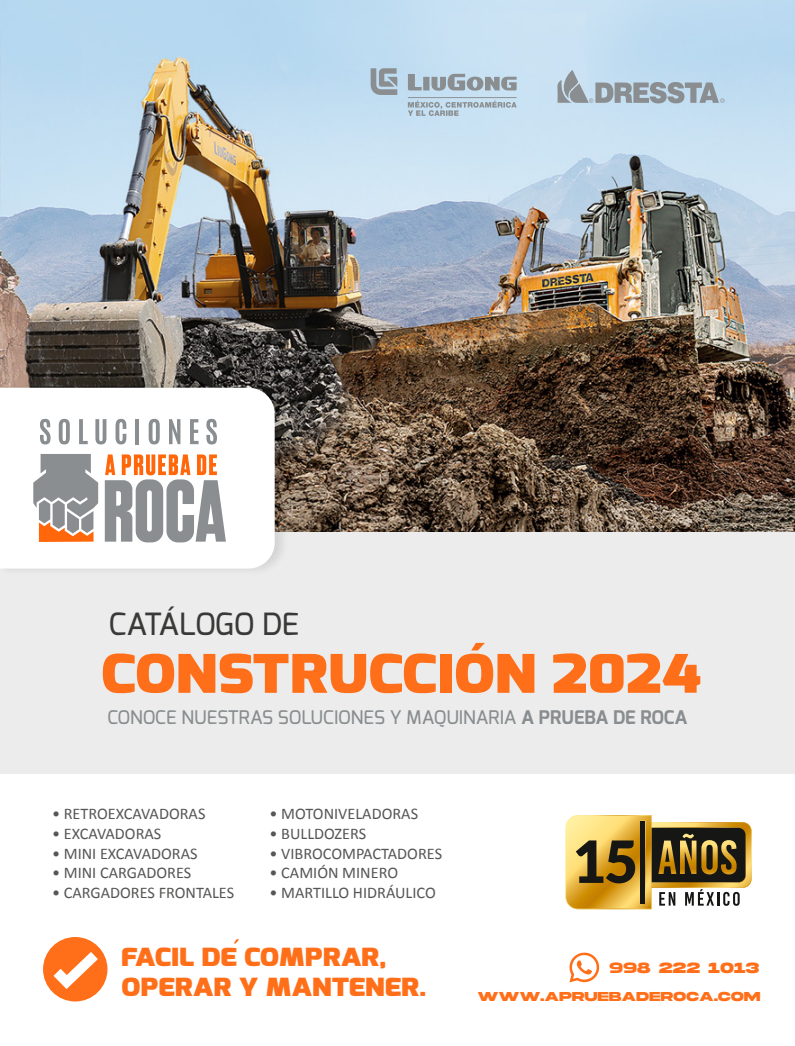
<style>
.page{position:relative;width:795px;height:1046px;background:#fff}
.page>*{position:absolute;margin:0;border:0;box-sizing:border-box;transform-origin:0 0}
.t1{font:900 53.12px "Exo";color:#ff6f1a;scale:1.16 1}
.t2{font:500 30.62px "Exo";letter-spacing:-.02em;color:#393938}
.t3{font:900 25px/30px "Exo";color:#ff6f1a;scale:1.16 1}
.t4{font:500 18.75px "Exo";color:#898d8f}
.t5{font:16.25px "Calibri";color:#565655}
.t6{font:700 15.62px "Akira Expanded Super";letter-spacing:.03em;color:#ff6f1a}
.t7{font:700 13.75px "Akira Expanded Super";letter-spacing:.03em;color:#ff6f1a}
.s1{font-weight:700}
</style>
<div class="page">
<img style="left:0;top:0;width:795px;height:532px">
<div style="left:0;top:532px;width:795px;height:241px;background:#ececec"></div>
<svg style="left:566px;top:815px;width:185px;height:94px;background:#a48b4f"></svg>
<svg style="left:557px;top:70px;width:168px;height:33px;background:#aabcc8"></svg>
<svg style="left:408px;top:74px;width:109px;height:17px;background:#a2b0b9"></svg>
<svg style="left:371px;top:68px;width:26px;height:27px"></svg>
<svg style="left:408px;top:97px;width:109px;height:19px;background:#b5c8d6"></svg>
<svg style="left:234px;top:939px;width:5px;height:4px"></svg>
<svg style="left:569px;top:952px;width:31px;height:30px"></svg>
<img style="left:0;top:377px;width:293px;height:193px">
<svg style="left:0;top:387px;width:275px;height:181px"></svg>
<svg style="left:105px;top:454px;width:121px;height:88px"></svg>
<svg style="left:33px;top:454px;width:65px;height:88px"></svg>
<svg style="left:40px;top:419px;width:11px;height:25px"></svg>
<svg style="left:59px;top:419px;width:11px;height:25px"></svg>
<svg style="left:79px;top:419px;width:9px;height:25px"></svg>
<svg style="left:95px;top:419px;width:11px;height:25px"></svg>
<svg style="left:116px;top:419px;width:10px;height:25px"></svg>
<hr style="left:136px;top:419px;width:3px;height:25px;background:#8a8e90">
<svg style="left:149px;top:419px;width:11px;height:25px"></svg>
<svg style="left:169px;top:419px;width:11px;height:25px"></svg>
<svg style="left:190px;top:419px;width:9px;height:25px"></svg>
<svg style="left:206px;top:419px;width:11px;height:25px"></svg>
<svg style="left:43px;top:936px;width:64px;height:65px"></svg>
<svg style="left:43px;top:941px;width:65px;height:54px"></svg>
<h2 class="t2" style="left:109px;top:604px;width:192px">CATÁLOGO DE</h2>
<h1 class="t1" style="left:101px;top:639px;width:519px">CONSTRUCCIÓN 2024</h1>
<p class="t4" style="left:107px;top:704px;width:582px">CONOCE NUESTRAS SOLUCIONES Y MAQUINARIA <span class="s1">A PRUEBA DE ROCA</span></p>
<p class="t5" style="left:52px;top:803px;width:155px">• RETROEXCAVADORAS</p>
<p class="t5" style="left:52px;top:823px;width:111px">• EXCAVADORAS</p>
<p class="t5" style="left:52px;top:842px;width:147px">• MINI EXCAVADORAS</p>
<p class="t5" style="left:52px;top:862px;width:141px">• MINI CARGADORES</p>
<p class="t5" style="left:52px;top:881px;width:184px">• CARGADORES FRONTALES</p>
<p class="t5" style="left:269px;top:803px;width:150px">• MOTONIVELADORAS</p>
<p class="t5" style="left:269px;top:823px;width:98px">• BULLDOZERS</p>
<p class="t5" style="left:269px;top:842px;width:174px">• VIBROCOMPACTADORES</p>
<p class="t5" style="left:269px;top:862px;width:130px">• CAMIÓN MINERO</p>
<p class="t5" style="left:269px;top:881px;width:168px">• MARTILLO HIDRÁULICO</p>
<h3 class="t3" style="left:121px;top:941px;width:265px">FACIL DE COMPRAR,<br>OPERAR Y MANTENER.</h3>
<p class="t6" style="left:610px;top:960px;width:151px">998 222 1013</p>
<p class="t7" style="left:478px;top:989px;width:284px">WWW.APRUEBADEROCA.COM</p>
</div>
